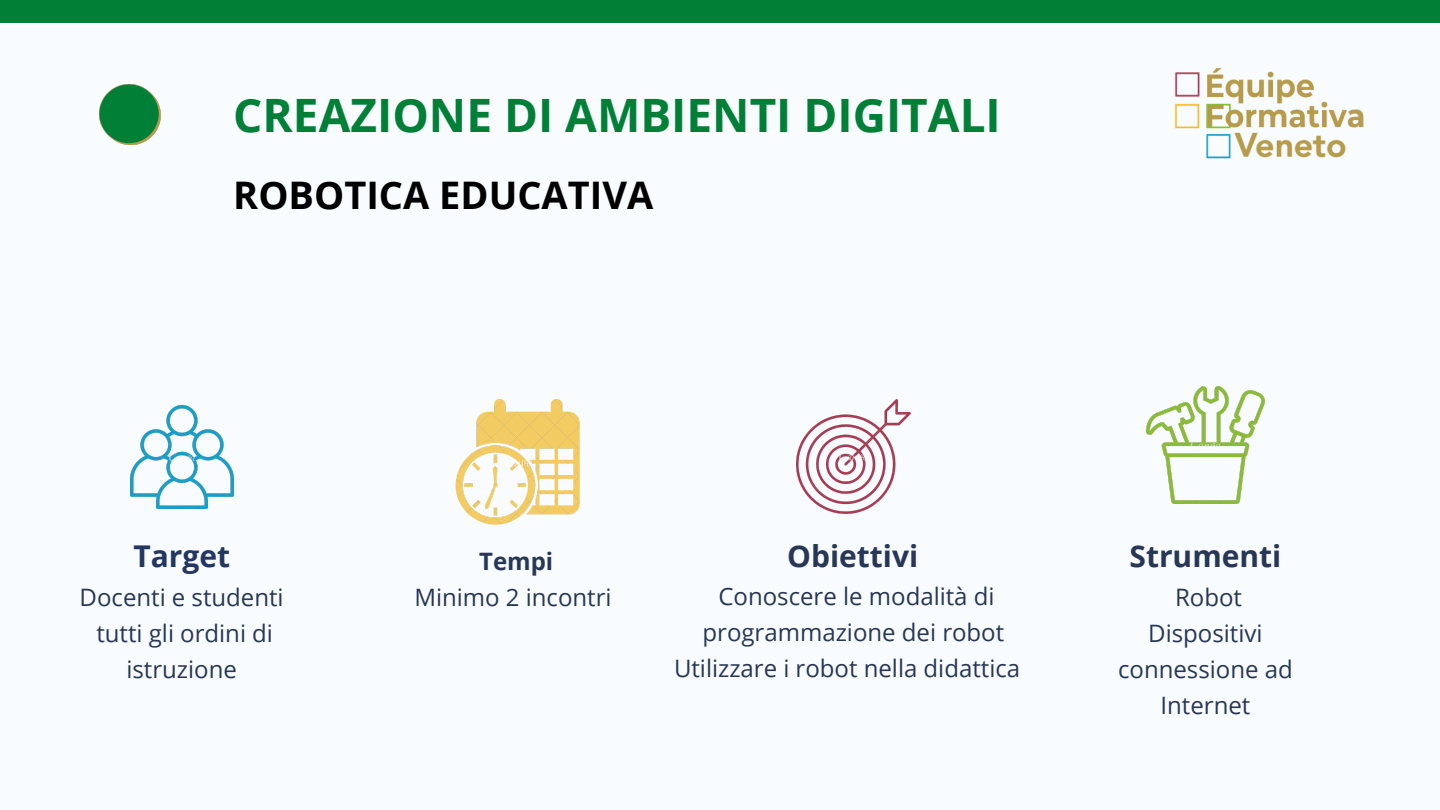
<style>
.page{position:relative;width:1440px;height:810px;background:#008037}
.page>*{position:absolute;margin:0;border:0;box-sizing:border-box;transform-origin:0 0}
.t1{font:700 46px "Open Sans";color:#008037}
.t2{font:700 38px "Open Sans";color:#000}
.t3{font:700 30px "Open Sans";color:#273755}
.t4{font:700 30px "Open Sans";color:#243762}
.t5{font:24px/36px "Open Sans";color:#273755;text-align:center}
.t6{font:700 24px "Open Sans";color:#273755}
</style>
<div class="page">
<div style="left:0;top:23px;width:1440px;height:787px;background:#f9fcff"></div>
<img style="left:1174px;top:68px;width:190px;height:91px">
<img style="left:455px;top:399px;width:124px;height:126px">
<img style="left:130px;top:405px;width:104px;height:103px">
<img style="left:796px;top:399px;width:115px;height:115px">
<img style="left:1146px;top:386px;width:118px;height:118px">
<img style="left:100px;top:84px;width:61px;height:60px">
<h1 class="t1" style="left:233px;top:83px;width:769px">CREAZIONE DI AMBIENTI DIGITALI</h1>
<h2 class="t2" style="left:233px;top:169px;width:421px">ROBOTICA EDUCATIVA</h2>
<p class="t4" style="left:133px;top:535px;width:98px">Target</p>
<p class="t5" style="left:80px;top:578px;width:206px">Docenti e studenti tutti gli ordini di istruzione</p>
<p class="t6" style="left:479px;top:544px;width:76px">Tempi</p>
<p class="t5" style="left:414px;top:578px;width:199px">Minimo 2 incontri</p>
<p class="t3" style="left:787px;top:535px;width:133px">Obiettivi</p>
<p class="t5" style="left:718px;top:578px;width:278px">Conoscere le modalità di</p>
<p class="t5" style="left:703px;top:614px;width:303px">programmazione dei robot</p>
<p class="t5" style="left:674px;top:650px;width:348px">Utilizzare i robot nella didattica</p>
<p class="t3" style="left:1130px;top:535px;width:153px">Strumenti</p>
<p class="t5" style="left:1118px;top:578px;width:176px">Robot<br>Dispositivi connessione ad<br>Internet</p>
</div>
